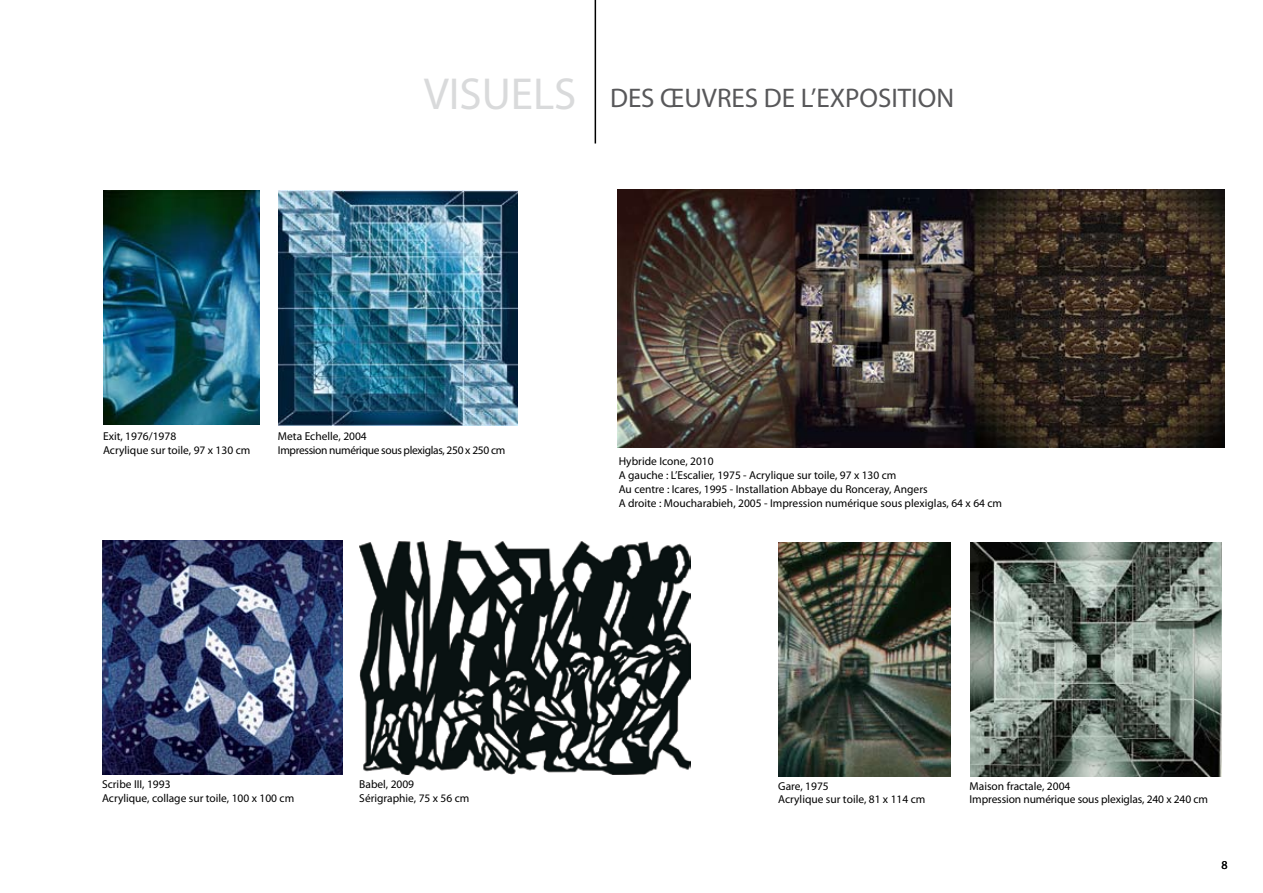
<style>
.page{position:relative;width:1263px;height:893px;background:#fff}
.page>*{position:absolute;margin:0;border:0;box-sizing:border-box;transform-origin:0 0}
.t1{font:27px "Myriad Pro";color:#58585a}
.t2{font:12px "Myriad Pro";color:#000}
.t3{font:11.4px/13.8px "Myriad Pro";color:#000}
.t4{font:11.4px/13.8px "Myriad Pro";letter-spacing:-.03em;color:#000}
.s1{font-size:45px;color:#d9dadb}
</style>
<div class="page">
<img style="left:104px;top:191px;width:156px;height:233px">
<img style="left:278px;top:190px;width:240px;height:235px">
<hr style="left:595px;top:0;width:1px;height:144px;background:#000">
<img style="left:102px;top:540px;width:240px;height:234px">
<img style="left:360px;top:540px;width:331px;height:234px">
<img style="left:618px;top:189px;width:607px;height:258px">
<img style="left:778px;top:542px;width:172px;height:234px">
<img style="left:971px;top:542px;width:250px;height:234px">
<h1 class="t1" style="left:424px;top:82px;width:532px"><span class="s1">VISUELS</span> DES ŒUVRES DE L’EXPOSITION</h1>
<p class="t3" style="left:103px;top:429px;width:149px">Exit, 1976/1978<br>Acrylique sur toile, 97 x 130 cm</p>
<p class="t4" style="left:278px;top:429px;width:229px">Meta Echelle, 2004<br>Impression numérique sous plexiglas, 250 x 250 cm</p>
<p class="t3" style="left:619px;top:454px;width:385px">Hybride Icone, 2010<br>A gauche : L’Escalier, 1975 - Acrylique sur toile, 97 x 130 cm<br>Au centre : Icares, 1995 - Installation Abbaye du Ronceray, Angers<br>A droite : Moucharabieh, 2005 - Impression numérique sous plexiglas, 64 x 64 cm</p>
<p class="t3" style="left:102px;top:777px;width:194px">Scribe III, 1993<br>Acrylique, collage sur toile, 100 x 100 cm</p>
<p class="t3" style="left:359px;top:777px;width:112px">Babel, 2009<br>Sérigraphie, 75 x 56 cm</p>
<p class="t3" style="left:778px;top:779px;width:149px">Gare, 1975<br>Acrylique sur toile, 81 x 114 cm</p>
<p class="t3" style="left:969px;top:779px;width:240px">Maison fractale, 2004<br>Impression numérique sous plexiglas, 240 x 240 cm</p>
<p class="t2" style="left:1221px;top:857px;width:8px">8</p>
</div>
